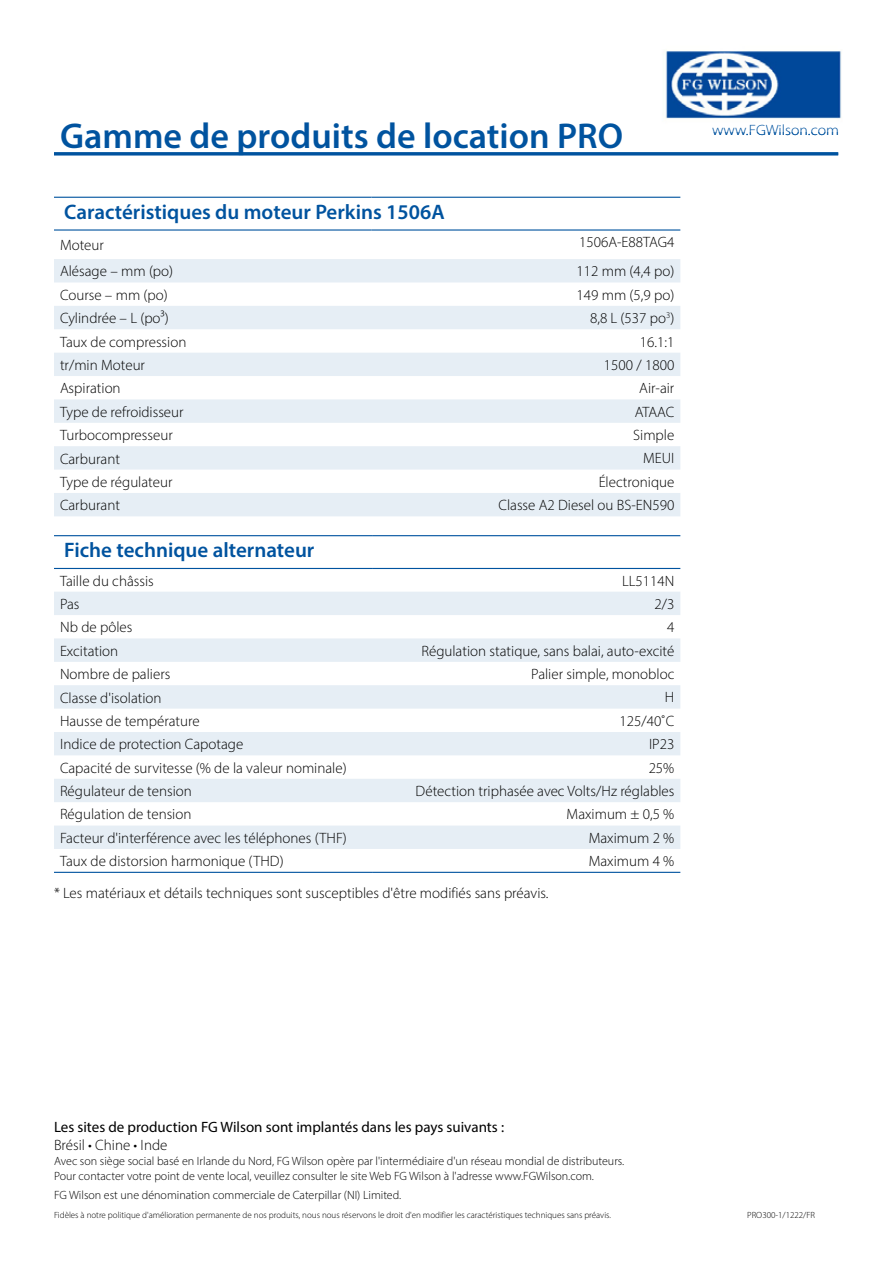
<style>
.page{position:relative;width:893px;height:1263px;background:#fff}
.page>*{position:absolute;margin:0;border:0;box-sizing:border-box;transform-origin:0 0}
.t1{font:600 36px "Myriad Pro";color:#00539f}
.t2{font:600 21px "Myriad Pro";color:#00539f}
.t3{font:300 15px "Myriad Pro";color:#000}
.t4{font:15px "Myriad Pro";color:#000}
.t5{font:300 15px "Myriad Pro";color:#00539f;scale:1.05 1}
.t6{font:300 12px/15px "Myriad Pro";color:#000}
.t7{font:300 9px "Myriad Pro";color:#000}
</style>
<div class="page">
<img style="left:666px;top:51px;width:175px;height:68px">
<hr style="left:54px;top:152px;width:784px;height:3px;background:#00539f">
<svg style="left:54px;top:259px;width:626px;height:257px;fill:#e6eef5"></svg>
<hr style="left:54px;top:197px;width:317px;height:1px;background:#00539f">
<hr style="left:371px;top:197px;width:309px;height:1px;background:#00539f">
<hr style="left:54px;top:229px;width:317px;height:2px;background:#00539f">
<hr style="left:371px;top:229px;width:309px;height:2px;background:#00539f">
<svg style="left:54px;top:592px;width:626px;height:257px;fill:#e6eef5"></svg>
<hr style="left:54px;top:535px;width:318px;height:1px;background:#00539f">
<hr style="left:372px;top:535px;width:308px;height:1px;background:#00539f">
<hr style="left:54px;top:568px;width:318px;height:1px;background:#00539f">
<hr style="left:372px;top:568px;width:308px;height:1px;background:#00539f">
<hr style="left:54px;top:872px;width:318px;height:1px;background:#00539f">
<hr style="left:372px;top:872px;width:308px;height:1px;background:#00539f">
<h1 class="t1" style="left:60px;top:113px;width:565px">Gamme de produits de location PRO</h1>
<p class="t5" style="left:712px;top:121px;width:122px">www.FGWilson.com</p>
<h2 class="t2" style="left:64px;top:199px;width:382px">Caractéristiques du moteur Perkins 1506A</h2>
<p class="t3" style="left:60px;top:236px;width:45px">Moteur</p>
<p class="t3" style="left:579px;top:233px;width:97px">1506A-E88TAG4</p>
<p class="t3" style="left:60px;top:262px;width:115px">Alésage – mm (po)</p>
<p class="t3" style="left:576px;top:262px;width:99px">112 mm (4,4 po)</p>
<p class="t3" style="left:60px;top:286px;width:109px">Course – mm (po)</p>
<p class="t3" style="left:576px;top:286px;width:99px">149 mm (5,9 po)</p>
<p class="t3" style="left:60px;top:309px;width:110px">Cylindrée – L (po³)</p>
<p class="t3" style="left:590px;top:309px;width:86px">8,8 L (537 po<sup>3</sup>)</p>
<p class="t3" style="left:60px;top:333px;width:128px">Taux de compression</p>
<p class="t3" style="left:640px;top:332px;width:36px">16.1:1</p>
<p class="t3" style="left:60px;top:356px;width:87px">tr/min Moteur</p>
<p class="t3" style="left:604px;top:356px;width:72px">1500 / 1800</p>
<p class="t3" style="left:60px;top:379px;width:62px">Aspiration</p>
<p class="t3" style="left:639px;top:379px;width:37px">Air-air</p>
<p class="t3" style="left:60px;top:403px;width:125px">Type de refroidisseur</p>
<p class="t3" style="left:635px;top:403px;width:41px">ATAAC</p>
<p class="t3" style="left:60px;top:426px;width:114px">Turbocompresseur</p>
<p class="t3" style="left:633px;top:426px;width:43px">Simple</p>
<p class="t3" style="left:60px;top:449px;width:61px">Carburant</p>
<p class="t3" style="left:643px;top:449px;width:33px">MEUI</p>
<p class="t3" style="left:60px;top:473px;width:114px">Type de régulateur</p>
<p class="t3" style="left:599px;top:473px;width:77px">Électronique</p>
<p class="t3" style="left:60px;top:496px;width:61px">Carburant</p>
<p class="t3" style="left:498px;top:496px;width:177px">Classe A2 Diesel ou BS-EN590</p>
<h2 class="t2" style="left:64px;top:537px;width:252px">Fiche technique alternateur</h2>
<p class="t3" style="left:60px;top:572px;width:95px">Taille du châssis</p>
<p class="t3" style="left:622px;top:571px;width:54px">LL5114N</p>
<p class="t3" style="left:60px;top:595px;width:21px">Pas</p>
<p class="t3" style="left:654px;top:595px;width:21px">2/3</p>
<p class="t3" style="left:60px;top:618px;width:74px">Nb de pôles</p>
<p class="t3" style="left:667px;top:618px;width:9px">4</p>
<p class="t3" style="left:60px;top:642px;width:60px">Excitation</p>
<p class="t3" style="left:421px;top:642px;width:254px">Régulation statique, sans balai, auto-excité</p>
<p class="t3" style="left:60px;top:665px;width:112px">Nombre de paliers</p>
<p class="t3" style="left:531px;top:665px;width:145px">Palier simple, monobloc</p>
<p class="t3" style="left:60px;top:688px;width:103px">Classe d'isolation</p>
<p class="t3" style="left:665px;top:688px;width:11px">H</p>
<p class="t3" style="left:60px;top:712px;width:141px">Hausse de température</p>
<p class="t3" style="left:619px;top:712px;width:56px">125/40˚C</p>
<p class="t3" style="left:60px;top:735px;width:185px">Indice de protection Capotage</p>
<p class="t3" style="left:649px;top:735px;width:27px">IP23</p>
<p class="t3" style="left:60px;top:759px;width:288px">Capacité de survitesse (% de la valeur nominale)</p>
<p class="t3" style="left:649px;top:759px;width:27px">25%</p>
<p class="t3" style="left:60px;top:782px;width:133px">Régulateur de tension</p>
<p class="t3" style="left:416px;top:782px;width:260px">Détection triphasée avec Volts/Hz réglables</p>
<p class="t3" style="left:60px;top:805px;width:133px">Régulation de tension</p>
<p class="t3" style="left:567px;top:805px;width:109px">Maximum ± 0,5 %</p>
<p class="t3" style="left:60px;top:829px;width:288px">Facteur d'interférence avec les téléphones (THF)</p>
<p class="t3" style="left:589px;top:829px;width:87px">Maximum 2 %</p>
<p class="t3" style="left:60px;top:852px;width:225px">Taux de distorsion harmonique (THD)</p>
<p class="t3" style="left:589px;top:852px;width:87px">Maximum 4 %</p>
<p class="t3" style="left:54px;top:884px;width:496px">* Les matériaux et détails techniques sont susceptibles d'être modifiés sans préavis.</p>
<p class="t4" style="left:54px;top:1117px;width:452px">Les sites de production FG Wilson sont implantés dans les pays suivants :</p>
<p class="t3" style="left:54px;top:1136px;width:115px">Brésil • Chine • Inde</p>
<p class="t6" style="left:54px;top:1153px;width:572px">Avec son siège social basé en Irlande du Nord, FG Wilson opère par l'intermédiaire d'un réseau mondial de distributeurs.<br>Pour contacter votre point de vente local, veuillez consulter le site Web FG Wilson à l'adresse www.FGWilson.com.</p>
<p class="t6" style="left:54px;top:1187px;width:349px">FG Wilson est une dénomination commerciale de Caterpillar (NI) Limited.</p>
<p class="t7" style="left:54px;top:1209px;width:558px">Fidèles à notre politique d'amélioration permanente de nos produits, nous nous réservons le droit d'en modifier les caractéristiques techniques sans préavis.</p>
<p class="t7" style="left:747px;top:1209px;width:70px">PRO300-1/1222/FR</p>
</div>
